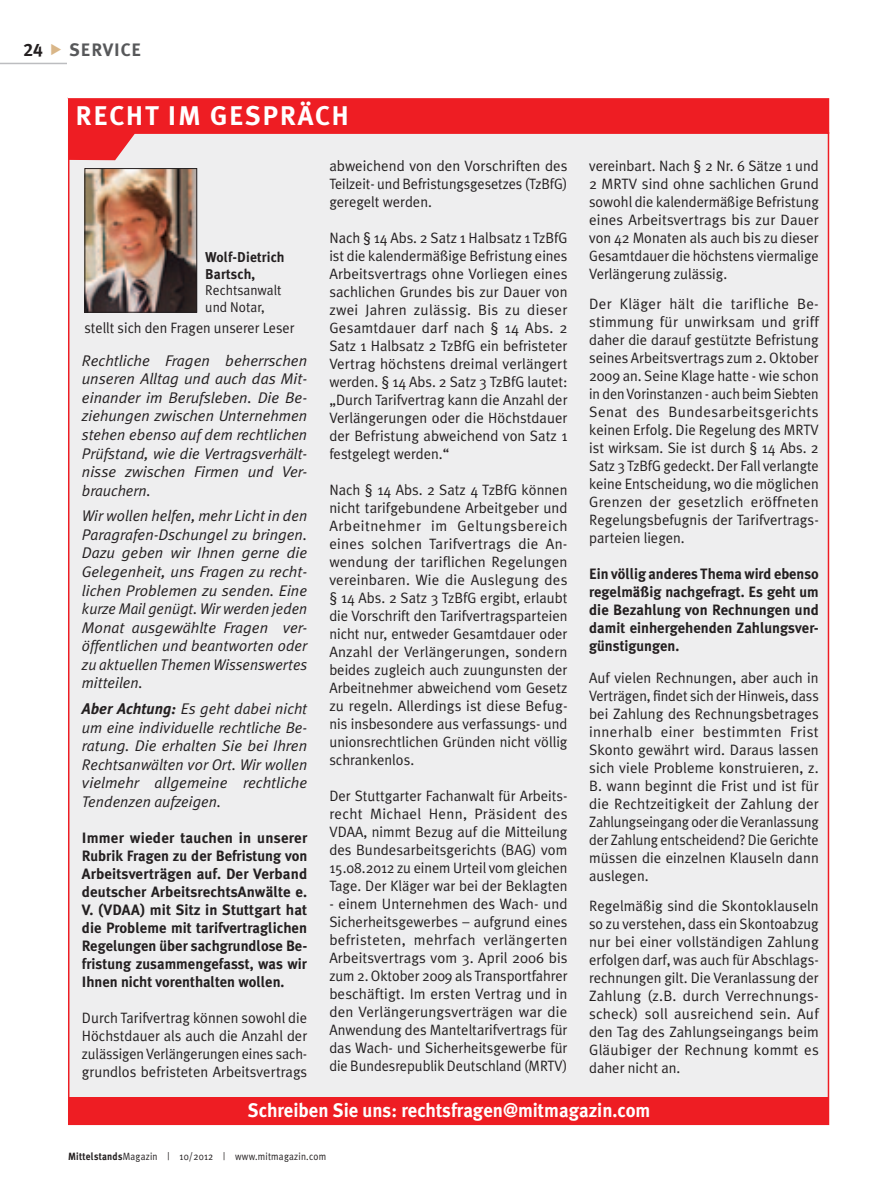
<style>
.page{position:relative;width:893px;height:1191px;background:#fff}
.page>*{position:absolute;margin:0;border:0;box-sizing:border-box;transform-origin:0 0}
.t1{font:700 27px "Meta Plus";letter-spacing:.06em;color:#fff}
.t2{font:700 19.5px "Meta Plus";color:#fff;scale:.96 1}
.t3{font:700 18px "Meta Plus";letter-spacing:.05em;color:#57585a}
.t4{font:18px "Meta Plus Bold Caps";color:#231f20}
.t5{font:italic 15.45px/18.6px "Meta Plus Normal";color:#231f20;text-align:justify}
.t6{font:15px/18px "Meta Plus Normal";color:#231f20;text-align:justify}
.t7{font:700 15px/18px "Meta Plus";color:#231f20;text-align:justify}
.t8{font:700 15px/18px "Meta Plus";color:#231f20;text-align:justify;scale:.96 1}
.t9{font:15px "Meta Plus Normal";color:#231f20;scale:.95 1}
.t10{font:700 14.25px/16.5px "Meta Plus";letter-spacing:.01em;color:#231f20;scale:.96 1}
.t11{font:14.25px/16.5px "Meta Plus Normal";color:#231f20;scale:.95 1}
.t12{font:10.5px "Meta Plus Normal";letter-spacing:.025em;color:#231f20;scale:.9 1}
.s1{font-family:"Meta Plus";font-weight:700}
</style>
<div class="page">
<hr style="left:0;top:63px;width:67px;height:1px;background:#bcbdc0">
<div style="left:68px;top:132px;width:761px;height:993px;background:#eeeeef;border:2px solid #ee1d23"></div>
<img style="left:87px;top:170px;width:108px;height:140px">
<div style="left:85px;top:168px;width:112px;height:144px;border:1px solid #231f20"></div>
<svg style="left:68px;top:98px;width:761px;height:62px;fill:#ee1d23"></svg>
<div style="left:69px;top:1097px;width:760px;height:27px;background:#ee1d23"></div>
<p class="t4" style="left:24px;top:40px;width:21px">24</p>
<p class="t3" style="left:70px;top:40px;width:71px">service</p>
<h1 class="t1" style="left:75px;top:100px;width:275px">Recht im Gespräch</h1>
<p class="t10" style="left:205px;top:249px;width:84px">Wolf-Dietrich<br>Bartsch,</p>
<p class="t11" style="left:205px;top:282px;width:82px">Rechtsanwalt und Notar,</p>
<p class="t9" style="left:84px;top:319px;width:223px">stellt sich den Fragen unserer Leser</p>
<p class="t5" style="left:82px;top:351px;width:227px">Rechtliche Fragen beherrschen unseren Alltag und auch das Mit&shy;einander im Berufsleben. Die Be&shy;ziehungen zwischen Unternehmen stehen ebenso auf dem rechtlichen Prüfstand, wie die Vertragsverhält&shy;nisse zwischen Firmen und Ver&shy;brauchern.</p>
<p class="t5" style="left:82px;top:506px;width:227px">Wir wollen helfen, mehr Licht in den Paragrafen-Dschungel zu bringen.<br>Dazu geben wir Ihnen gerne die Gelegenheit, uns Fragen zu recht&shy;lichen Problemen zu senden. Eine kurze Mail genügt. Wir werden jeden Monat ausgewählte Fragen ver&shy;öffentlichen und beantworten oder zu aktuellen Themen Wissenswertes mitteilen.</p>
<p class="t5" style="left:82px;top:699px;width:227px"><span class="s1">Aber Achtung:</span> Es geht dabei nicht um eine individuelle rechtliche Be&shy;ratung. Die erhalten Sie bei Ihren Rechtsanwälten vor Ort. Wir wollen vielmehr allgemeine rechtliche Tendenzen aufzeigen.</p>
<p class="t7" style="left:82px;top:828px;width:227px">I mmer wieder tauchen in unserer Rubrik Fragen zu der Befristung von Arbeitsverträgen auf. Der Verband deutscher ArbeitsrechtsAnwälte e.<br>V. (VDAA</p>
<p class="t7" style="left:82px;top:900px;width:227px;text-indent:58px">) mit Sitz in Stuttgart hat die Probleme mit tarifvertraglichen Regelungen über sachgrundlose Be&shy;fristung zusammengefasst, was wir I hnen nicht vorenthalten wollen.</p>
<p class="t6" style="left:82px;top:1008px;width:227px">Durch Tarifvertrag können sowohl die Höchstdauer als auch die Anzahl der zulässigen Verlängerungen eines sach&shy;grundlos befristeten Arbeitsvertrags</p>
<p class="t6" style="left:329px;top:156px;width:240px">abweichend von den Vorschriften des Teilzeit- und Befristungsgesetzes (TzBfG) geregelt werden.</p>
<p class="t6" style="left:329px;top:228px;width:240px">Nach § 14 Abs. 2 Satz 1 Halbsatz 1 TzBfG ist die kalendermäßige Befristung eines Arbeitsvertrags ohne Vorliegen eines sachlichen Grundes bis zur Dauer von zwei Jahren zulässig. Bis zu dieser Gesamtdauer darf nach § 14 Abs. 2<br>Satz 1 Halbsatz 2 TzBfG ein befristeter Vertrag höchstens dreimal verlängert werden. § 14 Abs. 2 Satz 3 TzBfG lautet: „Durch Tarifvertrag kann die Anzahl der Verlängerungen oder die Höchstdauer der Befristung abweichend von Satz 1 festgelegt werden.“</p>
<p class="t6" style="left:329px;top:480px;width:240px">Nach § 14 Abs. 2 Satz 4 TzBfG können nicht tarifgebundene Arbeitgeber und Arbeitnehmer im Geltungsbereich eines solchen Tarifvertrags die An&shy;wendung der tariflichen Regelungen vereinbaren. Wie die Auslegung des § 14 Abs. 2 Satz 3 TzBfG ergibt, erlaubt die Vorschrift den Tarifvertragsparteien nicht nur, entweder Gesamtdauer oder Anzahl der Verlängerungen, sondern beides zugleich auch zuungunsten der Arbeitnehmer abweichend vom Gesetz zu regeln. Allerdings ist diese Befug&shy;nis insbesondere aus verfassungs- und unionsrechtlichen Gründen nicht völlig schrankenlos.</p>
<p class="t6" style="left:329px;top:786px;width:240px">Der Stuttgarter Fachanwalt für Arbeits&shy;recht Michael Henn, Präsident des VDAA, nimmt Bezug auf die Mitteilung des Bundesarbeitsgerichts (BAG) vom 15.08.2012 zu einem Urteil vom gleichen Tage. Der Kläger war bei der Beklagten</p>
<p class="t6" style="left:329px;top:894px;width:240px">- einem Unternehmen des Wach- und Sicherheitsgewerbes – aufgrund eines befristeten, mehrfach verlängerten Arbeitsvertrags vom 3. April 2006 bis zum 2. Oktober 2009 als Transportfahrer beschäftigt. Im ersten Vertrag und in den Verlängerungsverträgen war die Anwendung des Manteltarifvertrags für das Wach- und Sicherheitsgewerbe für die Bundesrepublik Deutschland (MRTV)</p>
<p class="t6" style="left:589px;top:156px;width:231px">vereinbart. Nach § 2 Nr. 6 Sätze 1 und 2 MRTV sind ohne sachlichen Grund sowohl die kalendermäßige Befristung eines Arbeitsvertrags bis zur Dauer von 42 Monaten als auch bis zu dieser Gesamtdauer die höchstens viermalige Verlängerung zulässig.</p>
<p class="t6" style="left:589px;top:294px;width:231px">Der Kläger hält die tarifliche Be&shy;stimmung für unwirksam und griff daher die darauf gestützte Befristung seines Arbeitsvertrags zum 2. Oktober 2009 an. Seine Klage hatte - wie schon in den Vorinstanzen - auch beim Siebten Senat des Bundesarbeitsgerichts keinen Erfolg. Die Regelung des MRTV ist wirksam. Sie ist durch § 14 Abs. 2<br>Satz 3 TzBfG gedeckt. Der Fall verlangte keine Entscheidung, wo die möglichen Grenzen der gesetzlich eröffneten Regelungsbefugnis der Tarifvertrags&shy;parteien liegen.</p>
<p class="t8" style="left:589px;top:565px;width:241px">Ein völlig anderes Thema wird ebenso regelmäßig nachgefragt. Es geht um die Bezahlung von Rechnungen und damit einhergehenden Zahlungsver&shy;günstigungen.</p>
<p class="t6" style="left:589px;top:668px;width:231px">Auf vielen Rechnungen, aber auch in Verträgen, findet sich der Hinweis, dass bei Zahlung des Rechnungsbetrages innerhalb einer bestimmten Frist Skonto gewährt wird. Daraus lassen sich viele Probleme konstruieren, z.<br>B. wann beginnt die Frist und ist für die Rechtzeitigkeit der Zahlung der Zahlungseingang oder dieVeranlassung der Zahlung entscheidend? Die Gerichte müssen die einzelnen Klauseln dann auslegen.</p>
<p class="t6" style="left:589px;top:896px;width:231px">Regelmäßig sind die Skontoklauseln so zu verstehen, dass ein Skontoabzug nur bei einer vollständigen Zahlung erfolgen darf, was auch für Abschlags&shy;rechnungen gilt. Die Veranlassung der Zahlung (z.B. durch Verrechnungs&shy;scheck) soll ausreichend sein. Auf den Tag des Zahlungseingangs beim Gläubiger der Rechnung kommt es daher nicht an.</p>
<h2 class="t2" style="left:248px;top:1099px;width:421px">Schreiben Sie uns: rechtsfragen@mitmagazin.com</h2>
<p class="t12" style="left:68px;top:1150px;width:288px"><span class="s1">Mittelstands</span>Magazin | 10/2012 | www.mitmagazin.com</p>
</div>
